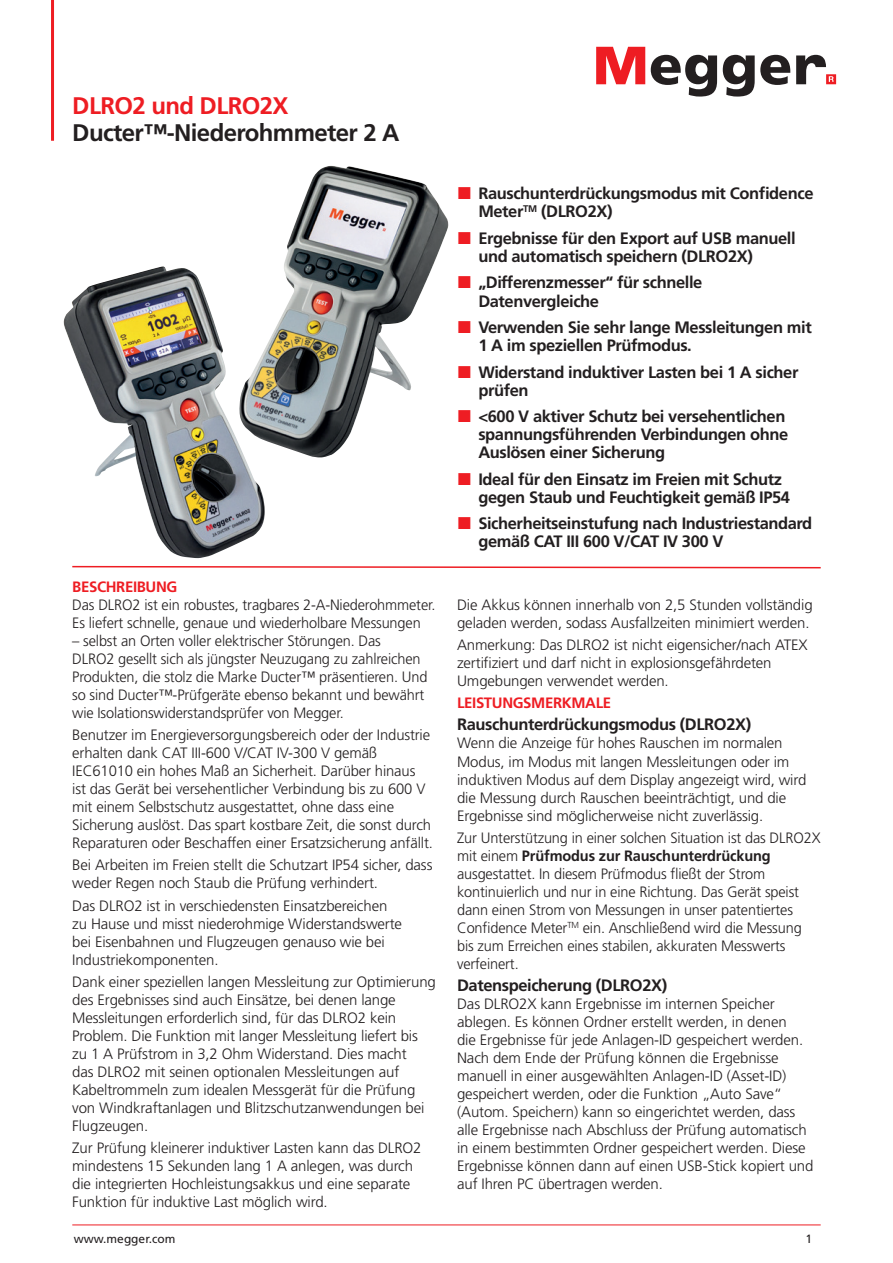
<style>
.page{position:relative;width:893px;height:1263px;background:#fff}
.page>*{position:absolute;margin:0;border:0;box-sizing:border-box;transform-origin:0 0}
.t1{font:700 24px "Frutiger LT Pro";letter-spacing:-.025em;color:#231f20}
.t2{font:700 24px "Frutiger LT Pro";letter-spacing:-.025em;color:#ee1d23}
.t3{font:700 16.5px/18px "Frutiger LT Pro";letter-spacing:-.025em;color:#231f20}
.t4{font:300 15px/18px "Frutiger LT Pro";letter-spacing:-.01em;color:#231f20}
.t5{font:700 15px "Frutiger LT Pro";letter-spacing:-.025em;color:#ee1d23}
.t6{font:12px "Frutiger LT Pro";color:#231f20}
.s1{font-weight:700}
</style>
<div class="page">
<hr style="left:72px;top:1225px;width:749px;height:1px;background:#ee1d23">
<hr style="left:51px;top:0;width:3px;height:141px;background:#ee1d23">
<svg style="left:596px;top:47px;width:49px;height:37px"></svg>
<svg style="left:651px;top:55px;width:66px;height:42px"></svg>
<svg style="left:723px;top:55px;width:67px;height:42px"></svg>
<svg style="left:796px;top:55px;width:40px;height:29px"></svg>
<svg style="left:72px;top:565px;width:749px;height:4px"></svg>
<img style="left:265px;top:166px;width:183px;height:292px">
<img style="left:63px;top:266px;width:202px;height:292px">
<h1 class="t2" style="left:72px;top:91px;width:218px">DLRO2 und DLRO2X</h1>
<h1 class="t1" style="left:72px;top:118px;width:329px">Ducter™-Niederohmmeter 2 A</h1>
<p class="t5" style="left:72px;top:577px;width:107px">BESCHREIBUNG</p>
<p class="t4" style="left:72px;top:596px;width:365px">Das DLRO2 ist ein robustes, tragbares 2-A-Niederohmmeter.<br>Es liefert schnelle, genaue und wiederholbare Messungen</p>
<p class="t4" style="left:72px;top:632px;width:357px">– selbst an Orten voller elektrischer Störungen. Das<br>DLRO2 gesellt sich als jüngster Neuzugang zu zahlreichen Produkten, die stolz die Marke Ducter™ präsentieren. Und so sind Ducter™-Prüfgeräte ebenso bekannt und bewährt wie Isolationswiderstandsprüfer von Megger.</p>
<p class="t4" style="left:72px;top:726px;width:362px">Benutzer im Energieversorgungsbereich oder der Industrie erhalten dank CAT III-600 V/CAT IV-300 V gemäß IEC61010 ein hohes Maß an Sicherheit. Darüber hinaus ist das Gerät bei versehentlicher Verbindung bis zu 600 V mit einem Selbstschutz ausgestattet, ohne dass eine Sicherung auslöst. Das spart kostbare Zeit, die sonst durch Reparaturen oder Beschaffen einer Ersatzsicherung anfällt.</p>
<p class="t4" style="left:72px;top:856px;width:362px">Bei Arbeiten im Freien stellt die Schutzart IP54 sicher, dass weder Regen noch Staub die Prüfung verhindert.</p>
<p class="t4" style="left:72px;top:896px;width:331px">Das DLRO2 ist in verschiedensten Einsatzbereichen zu Hause und misst niederohmige Widerstandswerte bei Eisenbahnen und Flugzeugen genauso wie bei Industriekomponenten.</p>
<p class="t4" style="left:72px;top:973px;width:365px">Dank einer speziellen langen Messleitung zur Optimierung des Ergebnisses sind auch Einsätze, bei denen lange Messleitungen erforderlich sind, für das DLRO2 kein Problem. Die Funktion mit langer Messleitung liefert bis zu 1 A Prüfstrom in 3,2 Ohm Widerstand. Dies macht<br>das DLRO2 mit seinen optionalen Messleitungen auf Kabeltrommeln zum idealen Messgerät für die Prüfung von Windkraftanlagen und Blitzschutzanwendungen bei Flugzeugen.</p>
<p class="t4" style="left:72px;top:1139px;width:351px">Zur Prüfung kleinerer induktiver Lasten kann das DLRO2 mindestens 15 Sekunden lang 1 A anlegen, was durch die integrierten Hochleistungsakkus und eine separate Funktion für induktive Last möglich wird.</p>
<p class="t3" style="left:478px;top:185px;width:337px">Rauschunterdrückungsmodus mit Confidence<br>Meter<sup>TM</sup> (DLRO2X)</p>
<p class="t3" style="left:478px;top:229px;width:319px">Ergebnisse für den Export auf USB manuell und automatisch speichern (DLRO2X)</p>
<p class="t3" style="left:478px;top:274px;width:225px">„Differenzmesser“ für schnelle<br>Datenvergleiche</p>
<p class="t3" style="left:478px;top:318px;width:335px">Verwenden Sie sehr lange Messleitungen mit<br>1 A im speziellen Prüfmodus.</p>
<p class="t3" style="left:478px;top:363px;width:322px">Widerstand induktiver Lasten bei 1 A sicher prüfen</p>
<p class="t3" style="left:478px;top:407px;width:311px">&lt;600 V aktiver Schutz bei versehentlichen spannungsführenden Verbindungen ohne<br>Auslösen einer Sicherung</p>
<p class="t3" style="left:478px;top:470px;width:313px">Ideal für den Einsatz im Freien mit Schutz gegen Staub und Feuchtigkeit gemäß IP54</p>
<p class="t3" style="left:478px;top:514px;width:335px">Sicherheitseinstufung nach Industriestandard gemäß CAT III 600 V/CAT IV 300 V</p>
<p class="t4" style="left:457px;top:596px;width:357px">Die Akkus können innerhalb von 2,5 Stunden vollständig geladen werden, sodass Ausfallzeiten minimiert werden.</p>
<p class="t4" style="left:457px;top:636px;width:352px">Anmerkung: Das DLRO2 ist nicht eigensicher/nach ATEX zertifiziert und darf nicht in explosionsgefährdeten<br>Umgebungen verwendet werden.</p>
<p class="t5" style="left:457px;top:694px;width:156px">LEISTUNGSMERKMALE</p>
<p class="t3" style="left:457px;top:716px;width:296px">Rauschunterdrückungsmodus (DLRO2X)</p>
<p class="t4" style="left:457px;top:734px;width:351px">Wenn die Anzeige für hohes Rauschen im normalen Modus, im Modus mit langen Messleitungen oder im induktiven Modus auf dem Display angezeigt wird, wird die Messung durch Rauschen beeinträchtigt, und die Ergebnisse sind möglicherweise nicht zuverlässig.</p>
<p class="t4" style="left:457px;top:829px;width:365px">Zur Unterstützung in einer solchen Situation ist das DLRO2X mit einem <span class="s1">Prüfmodus zur Rauschunterdrückung </span>ausgestattet. In diesem Prüfmodus fließt der Strom kontinuierlich und nur in eine Richtung. Das Gerät speist dann einen Strom von Messungen in unser patentiertes Confidence Meter<sup>TM</sup> ein. Anschließend wird die Messung bis zum Erreichen eines stabilen, akkuraten Messwerts verfeinert.</p>
<p class="t3" style="left:457px;top:976px;width:212px">Datenspeicherung (DLRO2X)</p>
<p class="t4" style="left:457px;top:995px;width:358px">Das DLRO2X kann Ergebnisse im internen Speicher ablegen. Es können Ordner erstellt werden, in denen<br>die Ergebnisse für jede Anlagen-ID gespeichert werden.<br>Nach dem Ende der Prüfung können die Ergebnisse manuell in einer ausgewählten Anlagen-ID (Asset-ID) gespeichert werden, oder die Funktion „Auto Save“ (Autom. Speichern) kann so eingerichtet werden, dass alle Ergebnisse nach Abschluss der Prüfung automatisch in einem bestimmten Ordner gespeichert werden. Diese Ergebnisse können dann auf einen USB-Stick kopiert und auf Ihren PC übertragen werden.</p>
<p class="t6" style="left:74px;top:1231px;width:103px">www.megger.com</p>
<p class="t6" style="left:805px;top:1231px;width:8px">1</p>
</div>
